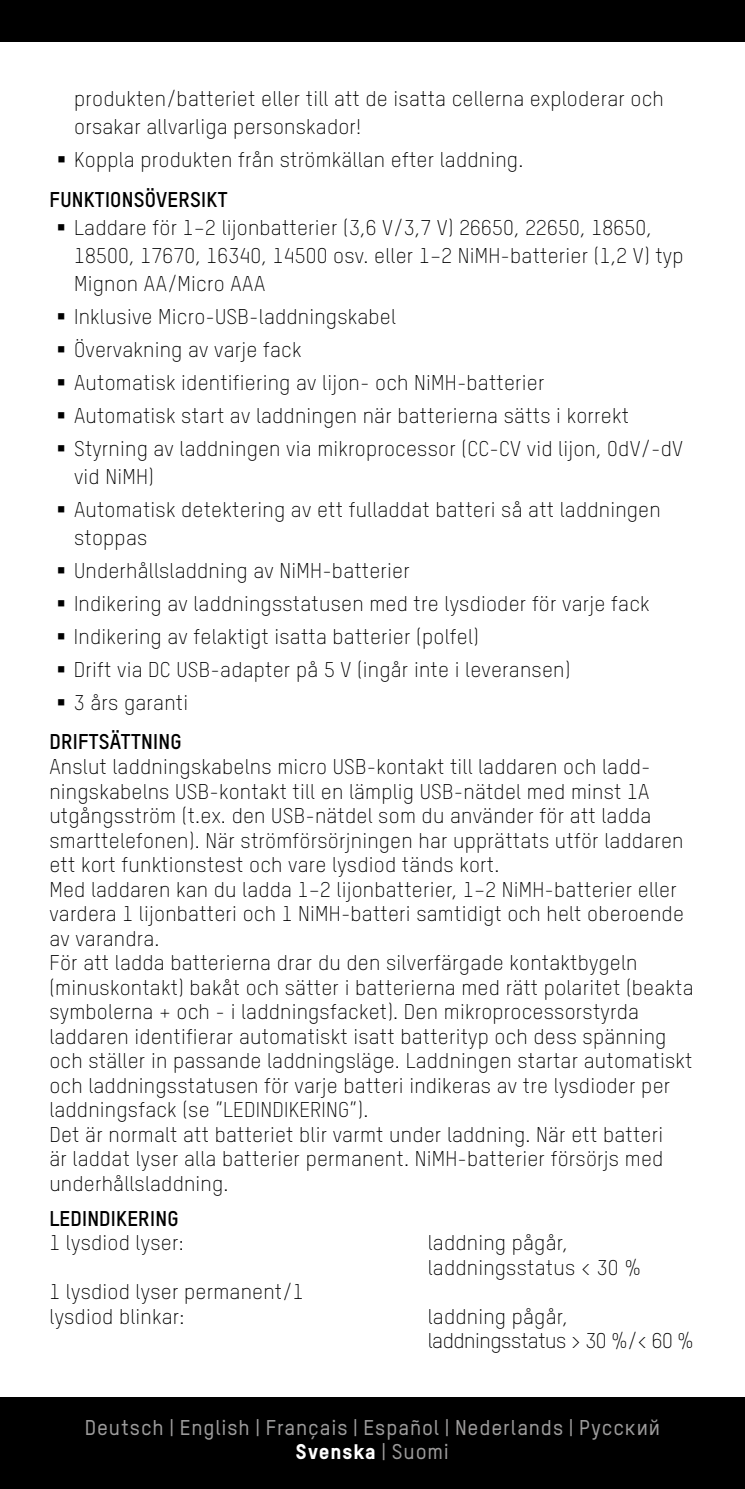
<style>
.page{position:relative;width:745px;height:1489px;background:#fff}
.page>*{position:absolute;margin:0;border:0;box-sizing:border-box;transform-origin:0 0}
.t1{font:300 21px/24.5px "TSTARPRO";letter-spacing:.01em;color:#000}
.t2{font:500 21px/24.5px "TSTARPRO";letter-spacing:.045em;color:#9d9c9c;text-align:center}
.t3{font:700 21px "TSTARPRO";letter-spacing:.01em;color:#000}
.t4{font:300 21px/24.5px "TSTARPRO";letter-spacing:-.02em;color:#000}
.s1{font-weight:800;color:#fff}
</style>
<div class="page">
<div style="left:0;top:0;width:744px;height:42px;background:#000"></div>
<div style="left:0;top:1397px;width:744px;height:91px;background:#000"></div>
<p class="t1" style="left:74px;top:84px;width:590px;line-height:28px">produkten/batteriet eller till att de isatta cellerna exploderar och orsakar allvarliga personskador!</p>
<p class="t1" style="left:74px;top:147px;width:450px">Koppla produkten från strömkällan efter laddning.</p>
<p class="t3" style="left:50px;top:186px;width:179px">FUNKTIONSÖVERSIKT</p>
<p class="t1" style="left:74px;top:213px;width:610px;line-height:28px">Laddare för 1–2 lijonbatterier (3,6 V/3,7 V) 26650, 22650, 18650,<br>18500, 17670, 16340, 14500 osv. eller 1–2 NiMH-batterier (1,2 V) typ<br>Mignon AA/Micro AAA</p>
<p class="t1" style="left:74px;top:300px;width:610px;line-height:32.9px">Inklusive Micro-USB-laddningskabel<br>Övervakning av varje fack<br>Automatisk identifiering av lijon- och NiMH-batterier<br>Automatisk start av laddningen när batterierna sätts i korrekt Styrning av laddningen via mikroprocessor (CC-CV vid lijon, 0dV/-dV</p>
<p class="t1" style="left:74px;top:460px;width:588px;line-height:32.9px">vid NiMH)<br>Automatisk detektering av ett fulladdat batteri så att laddningen</p>
<p class="t1" style="left:74px;top:521px;width:576px;line-height:32.9px">stoppas<br>Underhållsladdning av NiMH-batterier<br>Indikering av laddningsstatusen med tre lysdioder för varje fack Indikering av felaktigt isatta batterier (polfel)<br>Drift via DC USB-adapter på 5 V (ingår inte i leveransen)<br>3 års garanti</p>
<p class="t3" style="left:49px;top:729px;width:134px">DRIFTSÄTTNING</p>
<p class="t1" style="left:49px;top:754px;width:645px">Anslut laddningskabelns micro USB-kontakt till laddaren och ladd&shy;ningskabelns USB-kontakt till en lämplig USB-nätdel med minst 1A utgångsström (t.ex. den USB-nätdel som du använder för att ladda smarttelefonen). När strömförsörjningen har upprättats utför laddaren ett kort funktionstest och vare lysdiod tänds kort.<br>Med laddaren kan du ladda 1–2 lijonbatterier, 1–2 NiMH-batterier eller vardera 1 lijonbatteri och 1 NiMH-batteri samtidigt och helt oberoende av varandra.<br>För att ladda batterierna drar du den silverfärgade kontaktbygeln (minuskontakt) bakåt och sätter i batterierna med rätt polaritet (beakta symbolerna + och - i laddningsfacket). Den mikroprocessorstyrda laddaren identifierar automatiskt isatt batterityp och dess spänning och ställer in passande laddningsläge. Laddningen startar automatiskt och laddningsstatusen för varje batteri indikeras av tre lysdioder per laddningsfack (se ”LEDINDIKERING”).<br>Det är normalt att batteriet blir varmt under laddning. När ett batteri<br>är laddat lyser alla batterier permanent. NiMH-batterier försörjs med underhållsladdning.</p>
<p class="t3" style="left:49px;top:1205px;width:131px">LEDINDIKERING</p>
<p class="t1" style="left:49px;top:1230px;width:136px">1 lysdiod lyser:</p>
<p class="t1" style="left:427px;top:1230px;width:214px">laddning pågår, laddningsstatus &lt; 30 %</p>
<p class="t1" style="left:49px;top:1279px;width:255px">1 lysdiod lyser permanent/1 lysdiod blinkar:</p>
<p class="t4" style="left:427px;top:1304px;width:267px">laddning pågår, laddningsstatus &gt; 30 %/&lt; 60 %</p>
<p class="t2" style="left:85px;top:1416px;width:576px">Deutsch | English | Français | Español | Nederlands | Pусский<br><span class="s1">Svenska</span> | Suomi</p>
</div>
